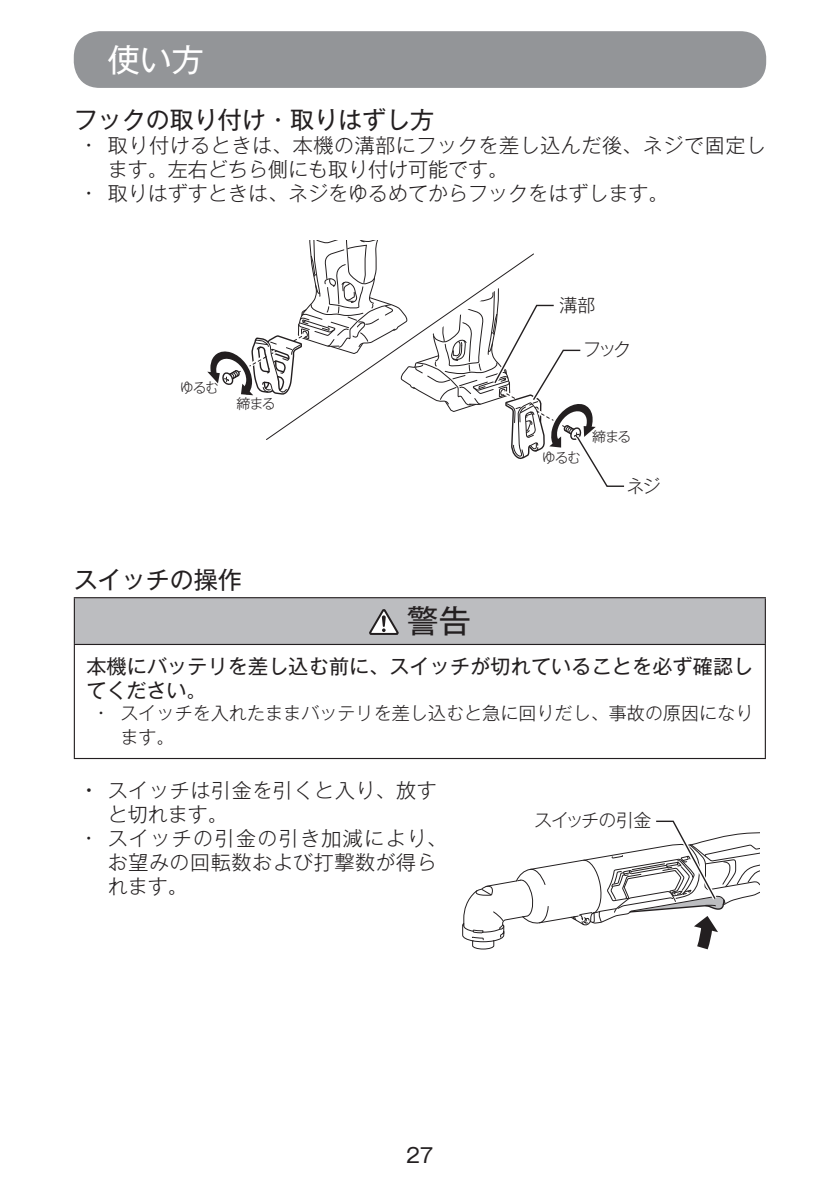
<style>
.page{position:relative;width:840px;height:1191px;background:#fff}
.page>*{position:absolute;margin:0;border:0;box-sizing:border-box;transform-origin:0 0}
.t1{font:32px "Gothic MB101 Pro";color:#fff}
.t2{font:32px "Gothic MB101 Pro";color:#231f20}
.t3{font:24px "Gothic MB101 Pro";color:#231f20}
.t4{font:300 20px/24px "Gothic MB101 Pro";letter-spacing:.03em;color:#231f20}
.t5{font:20px/24px "Gothic MB101 Pro";letter-spacing:.01em;color:#231f20}
.t6{font:300 20px "Gothic MB101 Pro";color:#231f20}
.t7{font:300 18px/24px "Gothic MB101 Pro";letter-spacing:.005em;color:#231f20}
.t8{font:300 18px "Gothic MB101 Pro";letter-spacing:-.045em;color:#231f20}
.t9{font:300 14px "Gothic MB101 Pro";letter-spacing:-.095em;color:#231f20}
.s1{font-weight:400}
</style>
<div class="page">
<div style="left:74px;top:31px;width:691px;height:57px;background:#939598;border-radius:26px"></div>
<svg style="left:207px;top:240px;width:418px;height:247px"></svg>
<div style="left:74px;top:597px;width:690px;height:47px;background:#bcbdc0"></div>
<hr style="left:74px;top:645px;width:1px;height:113px;background:#231f20">
<hr style="left:764px;top:645px;width:1px;height:113px;background:#231f20">
<hr style="left:74px;top:597px;width:691px;height:1px;background:#231f20">
<hr style="left:74px;top:598px;width:1px;height:46px;background:#231f20">
<hr style="left:764px;top:598px;width:1px;height:46px;background:#231f20">
<hr style="left:74px;top:644px;width:691px;height:1px;background:#231f20">
<hr style="left:74px;top:758px;width:691px;height:1px;background:#231f20">
<svg style="left:369px;top:609px;width:29px;height:26px"></svg>
<svg style="left:462px;top:820px;width:297px;height:129px"></svg>
<h1 class="t1" style="left:108px;top:33px;width:97px">使い方</h1>
<p class="t3" style="left:74px;top:100px;width:361px">フックの取り付け・取りはずし方</p>
<p class="t4" style="left:108px;top:131px;width:659px;text-indent:-23px">• 取り付けるときは、本機の溝部にフックを差し込んだ後、ネジで固定します。左右どちら側にも取り付け可能です。</p>
<p class="t6" style="left:85px;top:177px;width:584px">• 取りはずすときは、ネジをゆるめてからフックをはずします。</p>
<p class="t9" style="left:180px;top:376px;width:41px">ゆるむ</p>
<p class="t9" style="left:236px;top:392px;width:41px">締まる</p>
<p class="t3" style="left:74px;top:559px;width:169px">スイッチの操作</p>
<p class="t7" style="left:559px;top:290px;width:37px">溝部</p>
<p class="t7" style="left:582px;top:335px;width:50px">フック</p>
<p class="t9" style="left:541px;top:446px;width:41px">ゆるむ</p>
<p class="t9" style="left:591px;top:425px;width:41px">締まる</p>
<p class="t7" style="left:626px;top:471px;width:36px">ネジ</p>
<h1 class="t2" style="left:406px;top:594px;width:65px">警告</h1>
<p class="t5" style="left:86px;top:651px;width:668px">本機にバッテリを差し込む前に、スイッチが切れていることを必ず確認してください。</p>
<p class="t7" style="left:120px;top:699px;width:634px;text-indent:-23px">• スイッチを入れたままバッテリを差し込むと急に回りだし、事故の原因になります。</p>
<p class="t4" style="left:108px;top:775px;width:330px;text-indent:-23px"><span class="s1">•</span> スイッチは引金を引くと入り、放すと切れます。</p>
<p class="t4" style="left:108px;top:823px;width:340px;text-indent:-23px">• スイッチの引金の引き加減により、お望みの回転数および打撃数が得られます。</p>
<p class="t8" style="left:534px;top:805px;width:119px">スイッチの引金</p>
<p class="t5" style="left:406px;top:1140px;width:29px">27</p>
</div>
